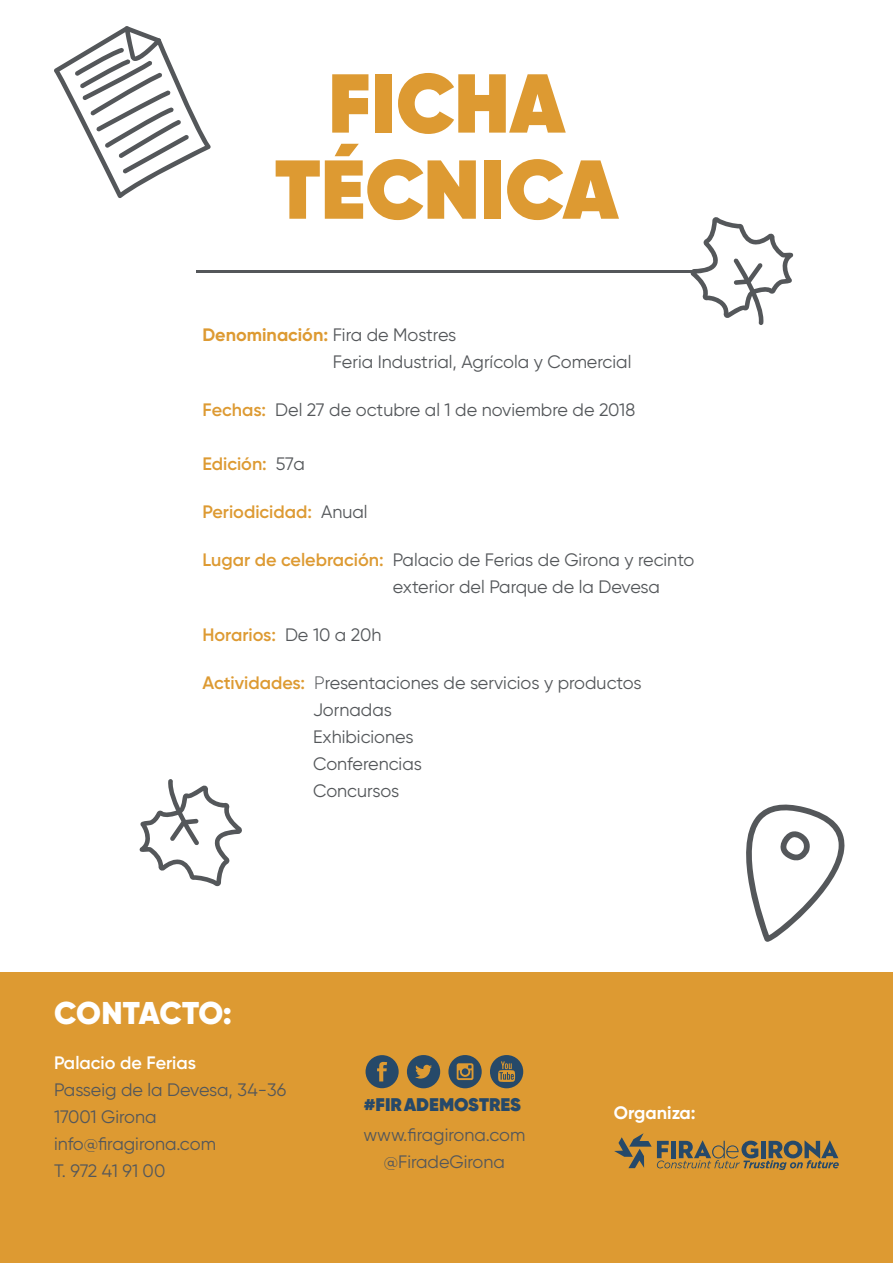
<style>
.page{position:relative;width:893px;height:1263px;background:#fff}
.page>*{position:absolute;margin:0;border:0;box-sizing:border-box;transform-origin:0 0}
.t1{font:800 83.25px "Gilroy";color:#dd9a32}
.t2{font:900 31.5px "Gilroy";letter-spacing:-.015em;color:#fff}
.t3{font:800 18.3px "Gilroy";color:#264969}
.t4{font:18px/27px "Gilroy";color:#54575a}
.t5{font:600 18px "Gilroy";color:#dd9a32}
.t6{font:600 18px "Gilroy";color:#fff}
.t7{font:700 18px "Gilroy";color:#fff}
.s1{font-weight:700;color:#dd9a32}
.s2{font-weight:600;color:#dd9a32}
.s3{font-weight:400;color:#54575a}
.s4{font-weight:300}
</style>
<div class="page">
<div style="left:0;top:973px;width:893px;height:290px;background:#dd9a32"></div>
<hr style="left:196px;top:270px;width:501px;height:2px;background:#54575a">
<svg style="left:614px;top:1133px;width:225px;height:37px"></svg>
<svg style="left:490px;top:1055px;width:33px;height:33px"></svg>
<svg style="left:366px;top:1055px;width:33px;height:33px"></svg>
<svg style="left:448px;top:1055px;width:34px;height:33px"></svg>
<svg style="left:407px;top:1055px;width:33px;height:33px"></svg>
<svg style="left:54px;top:26px;width:157px;height:172px"></svg>
<svg style="left:746px;top:804px;width:99px;height:138px"></svg>
<svg style="left:139px;top:779px;width:103px;height:107px"></svg>
<svg style="left:690px;top:217px;width:103px;height:108px"></svg>
<p class="t1" style="left:328px;top:50px;width:238px">FICHA</p>
<p class="t1" style="left:275px;top:136px;width:345px">TÉCNICA</p>
<p class="t4" style="left:333px;top:321px;width:300px;text-indent:-130px"><span class="s1">Denominación:</span> Fira de Mostres<br>Feria Industrial, Agrícola y Comercial</p>
<p class="t4" style="left:202px;top:396px;width:434px"><span class="s2">Fechas:</span> Del 27 de octubre al 1 de noviembre de 2018</p>
<p class="t5" style="left:202px;top:452px;width:104px">Edición: <span class="s3">57a</span></p>
<p class="t5" style="left:202px;top:500px;width:167px">Periodicidad: <span class="s3">Anual</span></p>
<p class="t4" style="left:393px;top:546px;width:303px;text-indent:-190px"><span class="s2">Lugar de celebración:</span> Palacio de Ferias de Girona y recinto exterior del Parque de la Devesa</p>
<p class="t5" style="left:202px;top:623px;width:181px">Horarios: <span class="s3">De 10 a 20h</span></p>
<p class="t4" style="left:202px;top:669px;width:441px"><span class="s2">Actividades:</span> <span class="s4">P</span>resentaciones de servicios y productos</p>
<p class="t4" style="left:313px;top:696px;width:80px">Jornadas</p>
<p class="t4" style="left:313px;top:723px;width:102px">Exhibiciones</p>
<p class="t4" style="left:313px;top:750px;width:110px">Conferencias</p>
<p class="t4" style="left:313px;top:777px;width:88px">Concursos</p>
<p class="t2" style="left:54px;top:993px;width:179px">CONTACTO:</p>
<p class="t6" style="left:54px;top:1051px;width:144px">Palacio de Ferias</p>
<p class="t4" style="left:54px;top:1076px;width:234px">Passeig de la Devesa, 34-36</p>
<p class="t4" style="left:54px;top:1103px;width:104px">17001 Girona</p>
<p class="t4" style="left:54px;top:1130px;width:163px">info@firagirona.com</p>
<p class="t4" style="left:54px;top:1157px;width:113px">T. 972 41 91 00</p>
<p class="t3" style="left:364px;top:1093px;width:159px">#FIRADEMOSTRES</p>
<p class="t4" style="left:363px;top:1121px;width:164px">www.firagirona.com</p>
<p class="t4" style="left:384px;top:1148px;width:123px">@FiradeGirona</p>
<p class="t7" style="left:614px;top:1101px;width:83px">Organiza:</p>
</div>
